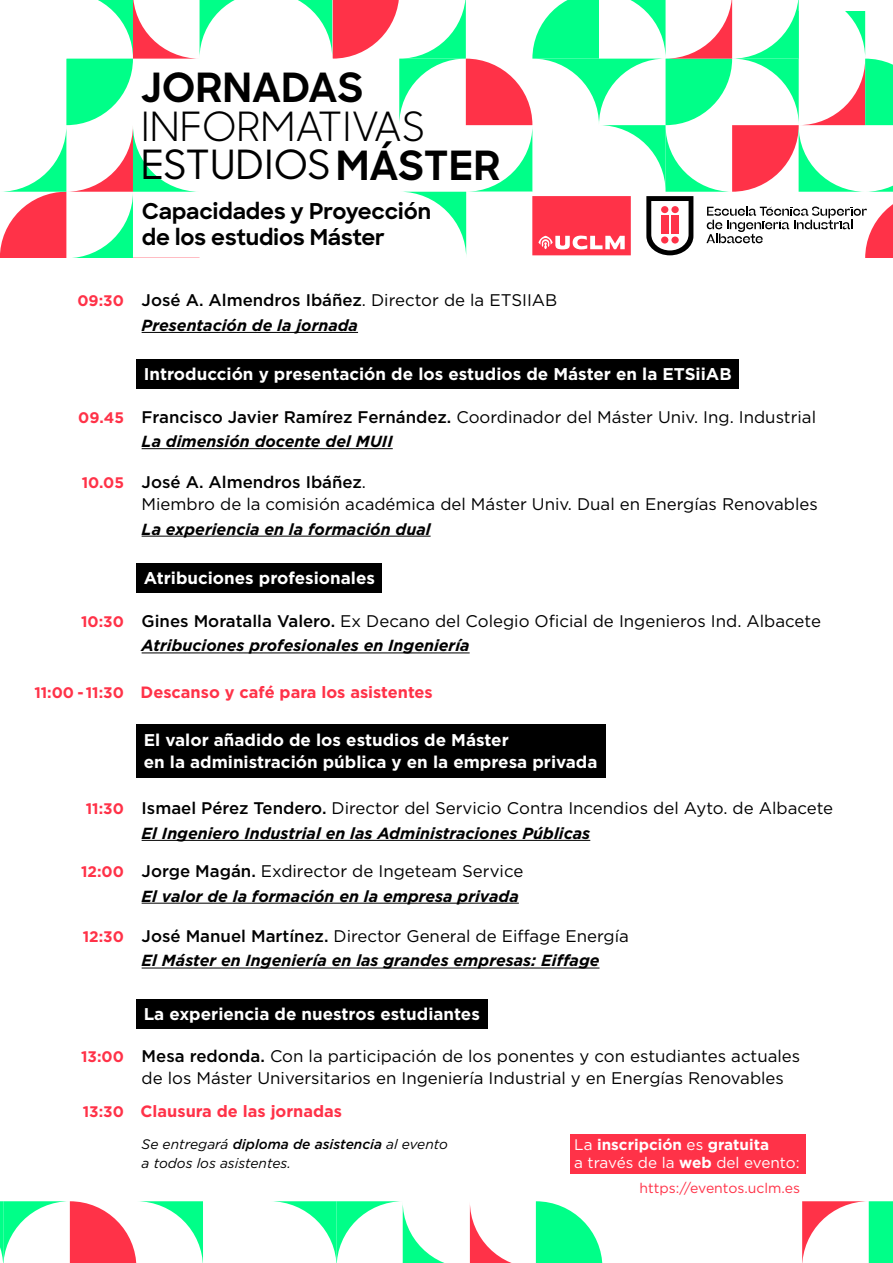
<style>
.page{position:relative;width:893px;height:1263px;background:#fff}
.page>*{position:absolute;margin:0;border:0;box-sizing:border-box;transform-origin:0 0}
.t1{font:500 40.35px "Sharp Sans Display No 1 TRIAL";color:#000}
.t2{font:40.35px "Sharp Sans Display No 1 TRIAL";color:#000}
.t3{font:700 40.35px "Sharp Sans";color:#000}
.t4{font:700 21.9px/26.2px "Sharp Sans";color:#000}
.t5{font:700 16.95px/21.6px "Gotham";color:#fff}
.t6{font:16.8px/21.6px "Gotham";color:#000}
.t7{font:500 16.8px "Gotham";color:#000}
.t8{font:700 16.35px "Gotham";color:#ff3248}
.t9{font:italic 700 16.05px "Gotham";color:#000}
.t10{font:700 15.3px "Gotham";color:#ff3248}
.t11{font:15.3px/18.3px "Gotham";color:#fff}
.t12{font:14.1px "Gotham";color:#ff3248}
.t13{font:italic 13.8px/18.3px "Gotham";color:#000}
.s1{font-family:"Sharp Sans";font-weight:700}
.s2{font-weight:400}
.s3{font-weight:500}
.s4{font-weight:700}
</style>
<div class="page">
<div style="left:136px;top:359px;width:603px;height:30px;background:#000"></div>
<div style="left:136px;top:1000px;width:352px;height:29px;background:#000"></div>
<div style="left:136px;top:725px;width:469px;height:53px;background:#000"></div>
<div style="left:136px;top:563px;width:246px;height:30px;background:#000"></div>
<hr style="left:142px;top:332px;width:216px;height:1px;background:#000">
<hr style="left:142px;top:652px;width:328px;height:1px;background:#000">
<hr style="left:142px;top:840px;width:448px;height:1px;background:#000">
<hr style="left:142px;top:903px;width:377px;height:1px;background:#000">
<hr style="left:142px;top:968px;width:457px;height:1px;background:#000">
<hr style="left:142px;top:536px;width:289px;height:1px;background:#000">
<hr style="left:142px;top:448px;width:251px;height:1px;background:#000">
<svg style="left:0;top:0;width:893px;height:257px"></svg>
<svg style="left:0;top:1201px;width:203px;height:62px"></svg>
<svg style="left:802px;top:1201px;width:91px;height:62px"></svg>
<svg style="left:273px;top:1201px;width:329px;height:62px"></svg>
<div style="left:570px;top:1134px;width:235px;height:39px;background:#ff3248"></div>
<h1 class="t3" style="left:141px;top:58px;width:224px">JORNADAS</h1>
<h1 class="t1" style="left:141px;top:136px;width:361px">ESTUDIOS<span class="s1">MÁSTER</span></h1>
<h1 class="t2" style="left:141px;top:94px;width:286px">INFORMATIVAS</h1>
<h2 class="t4" style="left:142px;top:197px;width:291px">Capacidades y Proyección de los estudios Máster</h2>
<p class="t10" style="left:77px;top:291px;width:48px">09:30</p>
<p class="t7" style="left:142px;top:289px;width:417px">José A. Almendros Ibáñez<span class="s2">. Director de la ETSIIAB</span></p>
<p class="t9" style="left:142px;top:314px;width:218px">Presentación de la jornada</p>
<p class="t5" style="left:144px;top:363px;width:589px">Introducción y presentación de los estudios de Máster en la ETSiiAB</p>
<p class="t10" style="left:78px;top:407px;width:47px">09.45</p>
<p class="t6" style="left:142px;top:405px;width:676px"><span class="s3">Francisco Javier Ramírez Fernández.</span> Coordinador del Máster Univ. Ing. Industrial</p>
<p class="t9" style="left:142px;top:431px;width:253px">La dimensión docente del MUII</p>
<p class="t10" style="left:82px;top:473px;width:44px">10.05</p>
<p class="t6" style="left:142px;top:471px;width:678px"><span class="s3">José A. Almendros Ibáñez</span>.<br>Miembro de la comisión académica del Máster Univ. Dual en Energías Renovables</p>
<p class="t9" style="left:142px;top:518px;width:290px">La experiencia en la formación dual</p>
<p class="t5" style="left:144px;top:567px;width:233px">Atribuciones profesionales</p>
<p class="t10" style="left:81px;top:611px;width:44px">10:30</p>
<p class="t6" style="left:142px;top:610px;width:681px"><span class="s3">Gines Moratalla Valero.</span> Ex Decano del Colegio Oficial de Ingenieros Ind. Albacete</p>
<p class="t9" style="left:142px;top:635px;width:330px">Atribuciones profesionales en Ingeniería</p>
<p class="t10" style="left:34px;top:682px;width:91px">11:00 - 11:30</p>
<p class="t8" style="left:141px;top:681px;width:294px">Descanso y café para los asistentes</p>
<p class="t5" style="left:144px;top:729px;width:455px">El valor añadido de los estudios de Máster<br>en la administración pública y en la empresa privada</p>
<p class="t10" style="left:86px;top:799px;width:40px">11:30</p>
<p class="t6" style="left:142px;top:797px;width:693px"><span class="s3">Ismael Pérez Tendero.</span> Director del Servicio Contra Incendios del Ayto. de Albacete</p>
<p class="t9" style="left:142px;top:822px;width:450px">El Ingeniero Industrial en las Administraciones Públicas</p>
<p class="t10" style="left:81px;top:861px;width:44px">12:00</p>
<p class="t10" style="left:83px;top:926px;width:43px">12:30</p>
<p class="t6" style="left:142px;top:860px;width:383px"><span class="s3">Jorge Magán.</span> Exdirector de Ingeteam Service</p>
<p class="t9" style="left:142px;top:885px;width:379px">El valor de la formación en la empresa privada</p>
<p class="t6" style="left:142px;top:925px;width:489px"><span class="s3">José Manuel Martínez.</span> Director General de Eiffage Energía</p>
<p class="t9" style="left:142px;top:950px;width:459px">El Máster en Ingeniería en las grandes empresas: Eiffage</p>
<p class="t5" style="left:144px;top:1003px;width:338px">La experiencia de nuestros estudiantes</p>
<p class="t10" style="left:81px;top:1047px;width:44px">13:00</p>
<p class="t6" style="left:142px;top:1045px;width:660px"><span class="s3">Mesa redonda.</span> Con la participación de los ponentes y con estudiantes actuales de los Máster Universitarios en Ingeniería Industrial y en Energías Renovables</p>
<p class="t10" style="left:83px;top:1101px;width:43px">13:30</p>
<p class="t8" style="left:141px;top:1101px;width:203px">Clausura de las jornadas</p>
<p class="t13" style="left:142px;top:1135px;width:308px">Se entregará <span class="s3">diploma de asistencia</span> al evento a todos los asistentes.</p>
<p class="t11" style="left:574px;top:1135px;width:227px">La <span class="s4">inscripción</span> es <span class="s4">gratuita<br></span>a través de la <span class="s4">web</span> del evento:</p>
<p class="t12" style="left:640px;top:1179px;width:162px">https://eventos.uclm.es</p>
</div>
